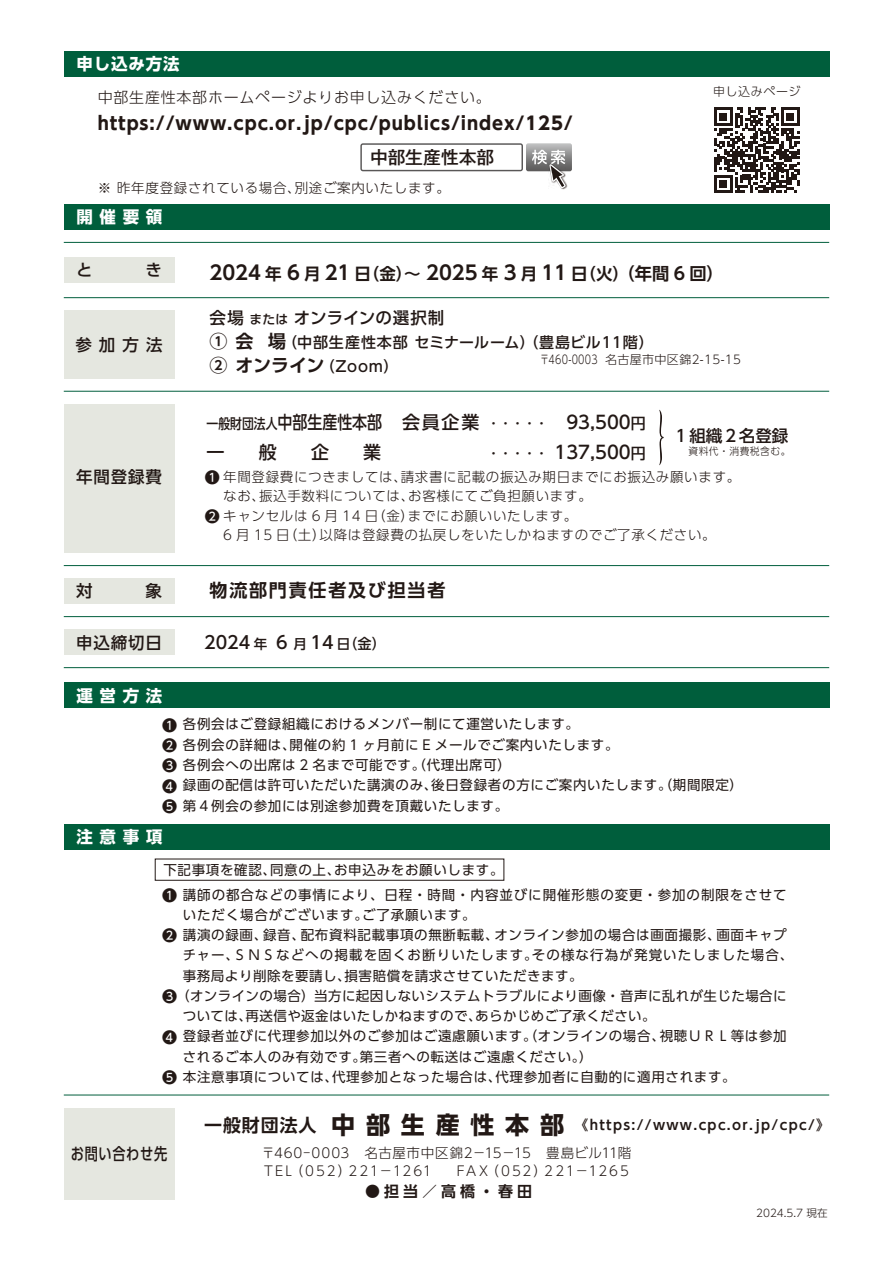
<style>
.page{position:relative;width:893px;height:1263px;background:#fff}
.page>*{position:absolute;margin:0;border:0;box-sizing:border-box;transform-origin:0 0}
.t1{font:700 19.5px "UD Shin Go Pro De";color:#221815}
.t2{font:700 18px "UD Shin Go Pro";letter-spacing:.05em;color:#221815}
.t3{font:500 18px/30px "UD Shin Go Pro";color:#221815;scale:.83 1}
.t4{font:700 18px "UD Shin Go Pro De";letter-spacing:.1em;color:#221815}
.t5{font:500 18px/30px "UD Shin Go Pro";color:#221815;text-align:right}
.t6{font:500 17.85px "Gothic MB101 Pro";letter-spacing:-.005em;color:#221815}
.t7{font:500 17.55px "UD Shin Go Pro";color:#221815}
.t8{font:700 16.5px "UD Shin Go Pro";letter-spacing:.4em;color:#fff}
.t9{font:500 16.5px "UD Shin Go Pro";letter-spacing:.005em;color:#221815}
.t10{font:500 16.5px "UD Shin Go Pro";letter-spacing:.05em;color:#221815}
.t11{font:500 16.5px "UD Shin Go Pro";letter-spacing:.05em;color:#221815;scale:.8 1}
.t12{font:500 16.5px "UD Shin Go Pro";color:#221815}
.t13{font:500 15px/20.2px "UD Shin Go Pro";letter-spacing:.05em;color:#221815;text-align:justify}
.t14{font:300 15px/30px "UD Shin Go Pro";letter-spacing:.05em;color:#221815}
.t15{font:700 15px "UD Shin Go Pro De";color:#221815}
.t16{font:13.5px/20.2px "UD Shin Go Pro";letter-spacing:.05em;color:#221815}
.t17{font:300 13.5px/19.5px "UD Shin Go Pro";letter-spacing:.05em;color:#221815}
.t18{font:13.5px "UD Shin Go Pro";letter-spacing:.03em;color:#221815}
.t19{font:13.5px/24.8px "UD Shin Go Pro";letter-spacing:.07em;color:#221815}
.t20{font:300 13.5px/18px "UD Shin Go Pro";letter-spacing:.07em;color:#221815}
.t21{font:13.5px "UD Shin Go Pro";letter-spacing:.08em;color:#221815}
.t22{font:700 13.5px "UD Shin Go Pro De";letter-spacing:.1em;color:#221815}
.t23{font:300 12px "UD Shin Go Pro";letter-spacing:.03em;color:#221815;scale:.8 1}
.t24{font:300 12px "UD Shin Go Pro";letter-spacing:.05em;color:#221815}
.t25{font:300 10.5px "UD Shin Go Pro";letter-spacing:-.005em;color:#221815}
.t26{font:300 10.2px "UD Shin Go Pro";letter-spacing:.05em;color:#221815;scale:.96 1}
.s1{font-size:16.5px}
.s2{font-size:17.25px}
.s3{font-size:12.75px}
.s4{font-family:"UD Shin Go Pro De";font-weight:700;font-size:18px}
.s5{font-family:"UD Shin Go Pro";font-weight:500;font-size:15px}
.s6{font-size:14.25px}
.s7{font-size:15px}
.s8{font-size:13.5px}
.s9{font-size:18px}
.s10{font-family:"UD Shin Go Pro";font-size:24px}
</style>
<div class="page">
<div style="left:64px;top:404px;width:110px;height:149px;background:#e5e7e0"></div>
<div style="left:64px;top:51px;width:765px;height:26px;background:#005e3c"></div>
<div style="left:64px;top:204px;width:765px;height:26px;background:#005e3c"></div>
<div style="left:64px;top:682px;width:765px;height:26px;background:#005e3c"></div>
<div style="left:64px;top:824px;width:765px;height:25px;background:#005e3c"></div>
<div style="left:64px;top:257px;width:110px;height:26px;background:#e5e7e0"></div>
<div style="left:64px;top:310px;width:110px;height:68px;background:#e5e7e0"></div>
<div style="left:64px;top:1108px;width:110px;height:91px;background:#e5e7e0"></div>
<div style="left:64px;top:578px;width:110px;height:26px;background:#e5e7e0"></div>
<div style="left:64px;top:629px;width:110px;height:26px;background:#e5e7e0"></div>
<hr style="left:64px;top:242px;width:765px;height:1px;background:#005e3c">
<hr style="left:64px;top:297px;width:765px;height:1px;background:#005e3c">
<hr style="left:64px;top:391px;width:765px;height:1px;background:#005e3c">
<hr style="left:64px;top:565px;width:765px;height:1px;background:#005e3c">
<hr style="left:64px;top:616px;width:765px;height:1px;background:#005e3c">
<hr style="left:64px;top:667px;width:765px;height:1px;background:#005e3c">
<hr style="left:64px;top:1095px;width:765px;height:1px;background:#005e3c">
<svg style="left:360px;top:143px;width:212px;height:45px"></svg>
<svg style="left:659px;top:410px;width:5px;height:55px"></svg>
<svg style="left:714px;top:108px;width:85px;height:85px"></svg>
<p class="t8" style="left:77px;top:50px;width:105px">申し込み方法</p>
<p class="t14" style="left:98px;top:82px;width:394px">中部生産性本部ホームページよりお申し込みください。</p>
<h2 class="t2" style="left:98px;top:109px;width:495px">https://www.cpc.or.jp/cpc/publics/index/125/　</h2>
<h3 class="t6" style="left:370px;top:142px;width:126px">中部生産性本部</h3>
<p class="t17" style="left:98px;top:178px;width:354px">※ 昨年度登録されている場合、別途ご案内いたします。</p>
<p class="t8" style="left:77px;top:203px;width:87px">開催要領</p>
<p class="t24" style="left:713px;top:81px;width:89px">申し込みページ</p>
<p class="t10" style="left:75px;top:331px;width:89px">参 加 方 法</p>
<h1 class="t1" style="left:210px;top:257px;width:516px">2024 <span class="s1">年</span> 6 <span class="s1">月</span> 21 <span class="s1">日（金）～</span> 2025 <span class="s1">年</span> 3 <span class="s1">月</span> 11 <span class="s1">日（火）</span><span class="s2">（年間 6 回）</span></h1>
<p class="t9" style="left:210px;top:304px;width:236px">会場 <span class="s3">または</span> オンラインの選択制</p>
<p class="t13" style="left:210px;top:332px;width:327px"><span class="s4">① 会 場</span>（中部生産性本部 セミナールーム）</p>
<h2 class="t4" style="left:210px;top:351px;width:190px">② オンライン<span class="s5">（Zoom）</span></h2>
<p class="t13" style="left:523px;top:332px;width:132px">（豊島ビル11階）</p>
<p class="t23" style="left:531px;top:350px;width:264px">　〒460-0003 名古屋市中区錦2-15-15</p>
<h2 class="t3" style="left:207px;top:407px;width:330px"><span class="s6">一般財団法人</span>中部生産性本部　会員企業一　般　企　業</h2>
<p class="t14" style="left:486px;top:408px;width:64px">・・・・・・・・・・</p>
<h2 class="t5" style="left:554px;top:407px;width:93px">93,500<span class="s7">円<br></span>137,500<span class="s7">円</span></h2>
<p class="t12" style="left:673px;top:422px;width:117px">１組織２名登録</p>
<p class="t26" style="left:688px;top:443px;width:108px">資料代・消費税含む。</p>
<p class="t10" style="left:76px;top:463px;width:87px">年間登録費</p>
<p class="t13" style="left:205px;top:467px;width:16px">❶</p>
<p class="t13" style="left:205px;top:506px;width:16px">❷</p>
<p class="t17" style="left:223px;top:466px;width:519px">年間登録費につきましては、請求書に記載の振込み期日までにお振込み願います。なお、振込手数料については、お客様にてご負担願います。<br>キャンセルは 6 月 14 日（金）までにお願いいたします。<br>6 月 15 日（土）以降は登録費の払戻しをいたしかねますのでご了承ください。</p>
<h2 class="t4" style="left:210px;top:576px;width:237px">物流部門責任者及び担当者</h2>
<p class="t10" style="left:76px;top:629px;width:87px">申込締切日</p>
<p class="t7" style="left:204px;top:628px;width:183px">2024 <span class="s8">年</span> 6 <span class="s8">月</span> 14 <span class="s8">日</span><span class="s6">（金）</span></p>
<p class="t8" style="left:77px;top:682px;width:87px">運営方法</p>
<p class="t16" style="left:183px;top:714px;width:562px">各例会はご登録組織におけるメンバー制にて運営いたします。<br>各例会の詳細は、開催の約 1 ヶ月前に E メールでご案内いたします。<br>各例会への出席は 2 名まで可能です。（代理出席可）<br>録画の配信は許可いただいた講演のみ、後日登録者の方にご案内いたします。（期間限定）第４例会の参加には別途参加費を頂戴いたします。</p>
<p class="t13" style="left:162px;top:714px;width:16px">❶<br>❷<br>❸<br>❹<br>❺</p>
<p class="t8" style="left:77px;top:823px;width:87px">注意事項</p>
<p class="t19" style="left:183px;top:857px;width:605px;text-indent:-19px">下記事項を確認、同意の上、お申込みをお願いします。<br>講師の都合などの事情により、日程・時間・内容並びに開催形態の変更・参加の制限をさせて</p>
<p class="t16" style="left:183px;top:904px;width:294px">いただく場合がございます。ご了承願います。</p>
<p class="t16" style="left:183px;top:924px;width:605px">講演の録画、録音、配布資料記載事項の無断転載、オンライン参加の場合は画面撮影、画面キャプ</p>
<p class="t21" style="left:183px;top:944px;width:612px">チャー、ＳＮＳなどへの掲載を固くお断りいたします。その様な行為が発覚いたしました場合、</p>
<p class="t16" style="left:183px;top:965px;width:401px">事務局より削除を要請し、損害賠償を請求させていただきます。</p>
<p class="t18" style="left:176px;top:985px;width:612px">（オンラインの場合）当方に起因しないシステムトラブルにより画像・音声に乱れが生じた場合に</p>
<p class="t18" style="left:183px;top:1005px;width:474px">ついては、再送信や返金はいたしかねますので、あらかじめご了承ください。</p>
<p class="t16" style="left:183px;top:1026px;width:605px">登録者並びに代理参加以外のご参加はご遠慮願います。（オンラインの場合、視聴ＵＲＬ等は参加</p>
<p class="t16" style="left:183px;top:1046px;width:411px">されるご本人のみ有効です。第三者への転送はご遠慮ください。）</p>
<p class="t16" style="left:183px;top:1066px;width:554px">本注意事項については、代理参加となった場合は、代理参加者に自動的に適用されます。</p>
<p class="t13" style="left:162px;top:885px;width:16px">❶</p>
<p class="t13" style="left:162px;top:925px;width:16px">❷</p>
<p class="t13" style="left:162px;top:986px;width:16px">❸</p>
<p class="t13" style="left:162px;top:1026px;width:16px">❹</p>
<p class="t13" style="left:162px;top:1067px;width:16px">❺</p>
<p class="t11" style="left:71px;top:1140px;width:122px">お問い合わせ先</p>
<p class="t22" style="left:204px;top:1114px;width:627px"><span class="s9">一般財団法人</span> <span class="s10">中部生産性本部</span> 《https://www.cpc.or.jp/cpc/》</p>
<p class="t20" style="left:261px;top:1143px;width:371px">〒460‒0003　名古屋市中区錦2－15－15　豊島ビル11階<br>TEL（052）221－1261　 FAX（052）221－1265</p>
<p class="t15" style="left:365px;top:1179px;width:168px">●担当／高橋・春田</p>
<p class="t25" style="left:756px;top:1205px;width:73px">2024.5.7 現在</p>
</div>
